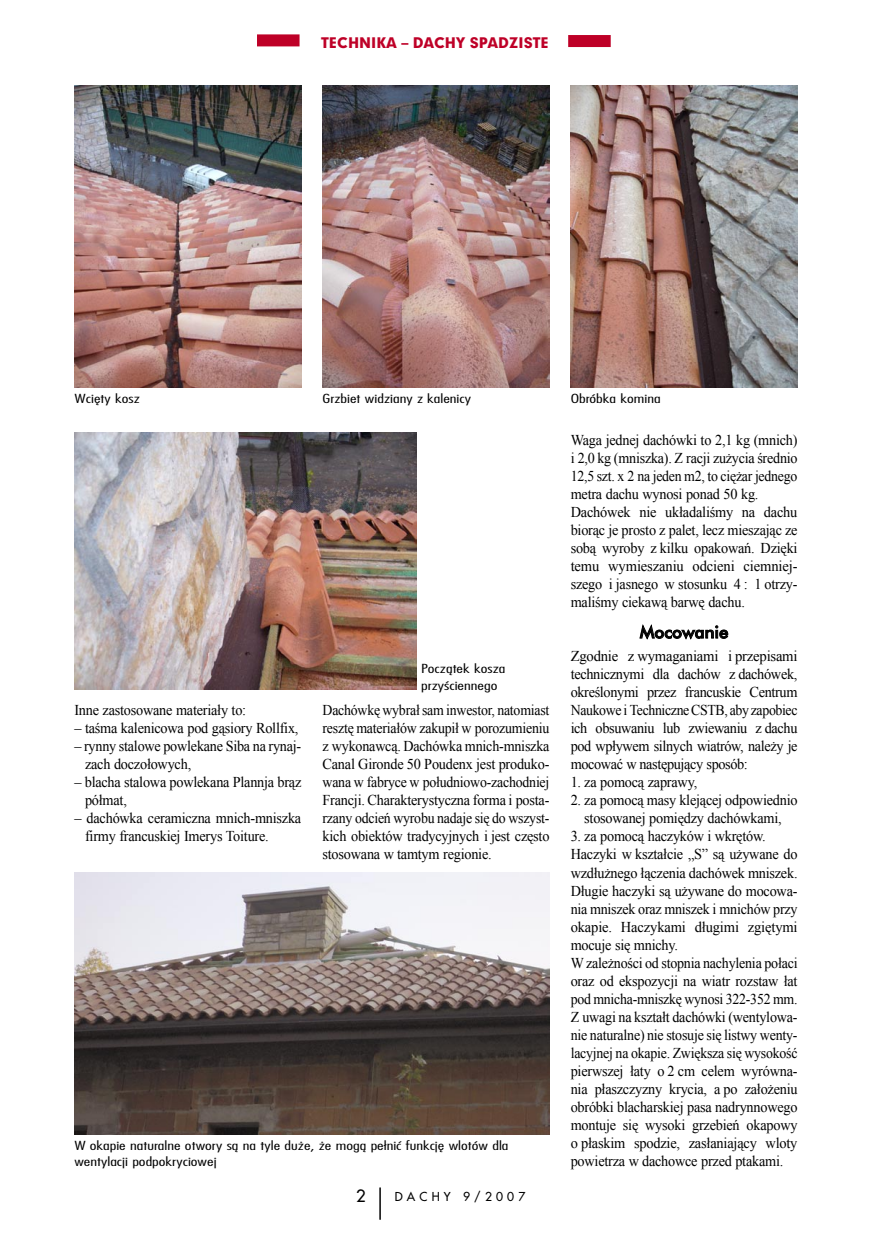
<style>
.page{position:relative;width:872px;height:1255px;background:#fff}
.page>*{position:absolute;margin:0;border:0;box-sizing:border-box;transform-origin:0 0}
.Podtytul{font:16.5px "Futura Md PL";color:#000}
.t1{font:16.5px "Fujiyama 2";color:#000}
.text{font:15px/18px "Times New Roman";letter-spacing:-.015em;color:#000;scale:.95 1}
.text-2{font:15px/18px "Times New Roman";letter-spacing:-.015em;color:#000;text-align:justify;scale:.93 1}
.text-3{font:15px/18px "Times New Roman";letter-spacing:-.015em;color:#000;text-align:justify;scale:.92 1}
.text-4{font:15px/18px "Times New Roman";letter-spacing:-.015em;color:#000;text-align:justify}
.text-5{font:15px/18px "Times New Roman";letter-spacing:-.015em;color:#000;text-align:justify;scale:.96 1}
.text-6{font:15px/18px "Times New Roman";letter-spacing:-.015em;color:#000;scale:.94 1}
.t2{font:13.5px "Geometr 706 Blk PL";color:#be0027}
.pod_pod_zdjęciem{font:300 12.15px/16.2px "Fujiyama";color:#000;scale:1.56 1}
.t3{font:12px "Fujiyama 2";letter-spacing:.35em;color:#000}
</style>
<div class="page">
<svg style="left:639px;top:624px;width:89px;height:16px"></svg>
<hr style="left:380px;top:1187px;width:1px;height:32px;background:#000">
<div style="left:257px;top:34px;width:42px;height:12px;background:#be0027"></div>
<div style="left:568px;top:35px;width:42px;height:12px;background:#be0027"></div>
<img style="left:74px;top:433px;width:343px;height:256px">
<img style="left:570px;top:85px;width:227px;height:302px">
<img style="left:74px;top:873px;width:475px;height:261px">
<img style="left:74px;top:85px;width:227px;height:302px">
<img style="left:322px;top:85px;width:227px;height:302px">
<p class="t2" style="left:321px;top:33px;width:229px">TECHNIKA – DACHY SPADZISTE</p>
<p class="pod_pod_zdjęciem" style="left:74px;top:390px;width:43px">Wcięty kosz</p>
<p class="pod_pod_zdjęciem" style="left:322px;top:390px;width:97px">Grzbiet widziany z kalenicy</p>
<p class="text" style="left:74px;top:701px;width:182px">Inne zastosowane materiały to:</p>
<p class="text" style="left:74px;top:719px;width:237px">– taśma kalenicowa pod gąsiory Rollfix,</p>
<p class="text-6" style="left:85px;top:737px;width:231px;text-indent:-11px">– rynny stalowe powlekane Siba na rynaj&shy;zach doczołowych,</p>
<p class="text" style="left:85px;top:773px;width:229px;text-indent:-11px">– blacha stalowa powlekana Plannja brąz półmat,</p>
<p class="text" style="left:85px;top:809px;width:229px;text-indent:-11px">– dachówka ceramiczna mnich-mniszka firmy francuskiej Imerys Toiture.</p>
<p class="pod_pod_zdjęciem" style="left:421px;top:660px;width:56px">Początek kosza przyściennego</p>
<p class="text-3" style="left:322px;top:701px;width:248px">Dachówkę wybrał sam inwestor, natomiast resztę materiałów zakupił w porozumieniu z wykonawcą. Dachówka mnich-mniszka Canal Gironde 50 Poudenx jest produko&shy;wana w fabryce w południowo-zachodniej Francji. Charakterystyczna forma i posta&shy;rzany odcień wyrobu nadaje się do wszyst&shy;kich obiektów tradycyjnych i jest często stosowana w tamtym regionie.</p>
<p class="pod_pod_zdjęciem" style="left:74px;top:1136px;width:280px">W okapie naturalne otwory są na tyle duże, że mogą pełnić funkcję wlotów dla wentylacji podpokryciowej</p>
<p class="t1" style="left:356px;top:1182px;width:11px">2</p>
<p class="t3" style="left:395px;top:1187px;width:132px">DACHY 9/2007</p>
<p class="pod_pod_zdjęciem" style="left:570px;top:390px;width:59px">Obróbka komina</p>
<p class="text" style="left:570px;top:431px;width:240px;text-align:justify">Waga jednej dachówki to 2,1 kg (mnich) i 2,0 kg (mniszka). Z racji zużycia średnio 12,5 szt. x 2 na jeden m2, to ciężar jednego metra dachu wynosi ponad 50 kg.</p>
<p class="text-5" style="left:570px;top:503px;width:238px">Dachówek nie układaliśmy na dachu biorąc je prosto z palet, lecz mieszając ze sobą wyroby z kilku opakowań. Dzięki temu wymieszaniu odcieni ciemniej&shy;szego i jasnego w stosunku 4 : 1 otrzy&shy;maliśmy ciekawą barwę dachu.</p>
<p class="Podtytul" style="left:640px;top:621px;width:90px">Mocowanie</p>
<p class="text-4" style="left:570px;top:647px;width:228px">Zgodnie z wymaganiami i przepisami technicznymi dla dachów z dachówek, określonymi przez francuskie Centrum Naukowe i Techniczne CSTB, aby zapobiec ich obsuwaniu lub zwiewaniu z dachu pod wpływem silnych wiatrów, należy je mocować w następujący sposób:</p>
<p class="text" style="left:570px;top:773px;width:135px">1. za pomocą zaprawy,</p>
<p class="text" style="left:570px;top:791px;width:240px;text-align:center">2. za pomocą masy klejącej odpowiednio stosowanej pomiędzy dachówkami,</p>
<p class="text" style="left:570px;top:827px;width:207px">3. za pomocą haczyków i wkrętów.</p>
<p class="text" style="left:570px;top:845px;width:240px;text-align:justify">Haczyki w kształcie „S” są używane do wzdłużnego łączenia dachówek mniszek.<br>Długie haczyki są używane do mocowa&shy;nia mniszek oraz mniszek i mnichów przy okapie. Haczykami długimi zgiętymi mocuje się mnichy.</p>
<p class="text-2" style="left:570px;top:953px;width:245px">W zależności od stopnia nachylenia połaci oraz od ekspozycji na wiatr rozstaw łat pod mnicha-mniszkę wynosi 322-352 mm.<br>Z uwagi na kształt dachówki (wentylowa&shy;nie naturalne) nie stosuje się listwy wenty&shy;lacyjnej na okapie. Zwiększa się wysokość pierwszej łaty o 2 cm celem wyrówna&shy;nia płaszczyzny krycia, a po założeniu obróbki blacharskiej pasa nadrynnowego montuje się wysoki grzebień okapowy o płaskim spodzie, zasłaniający wloty powietrza w dachowce przed ptakami.</p>
</div>
